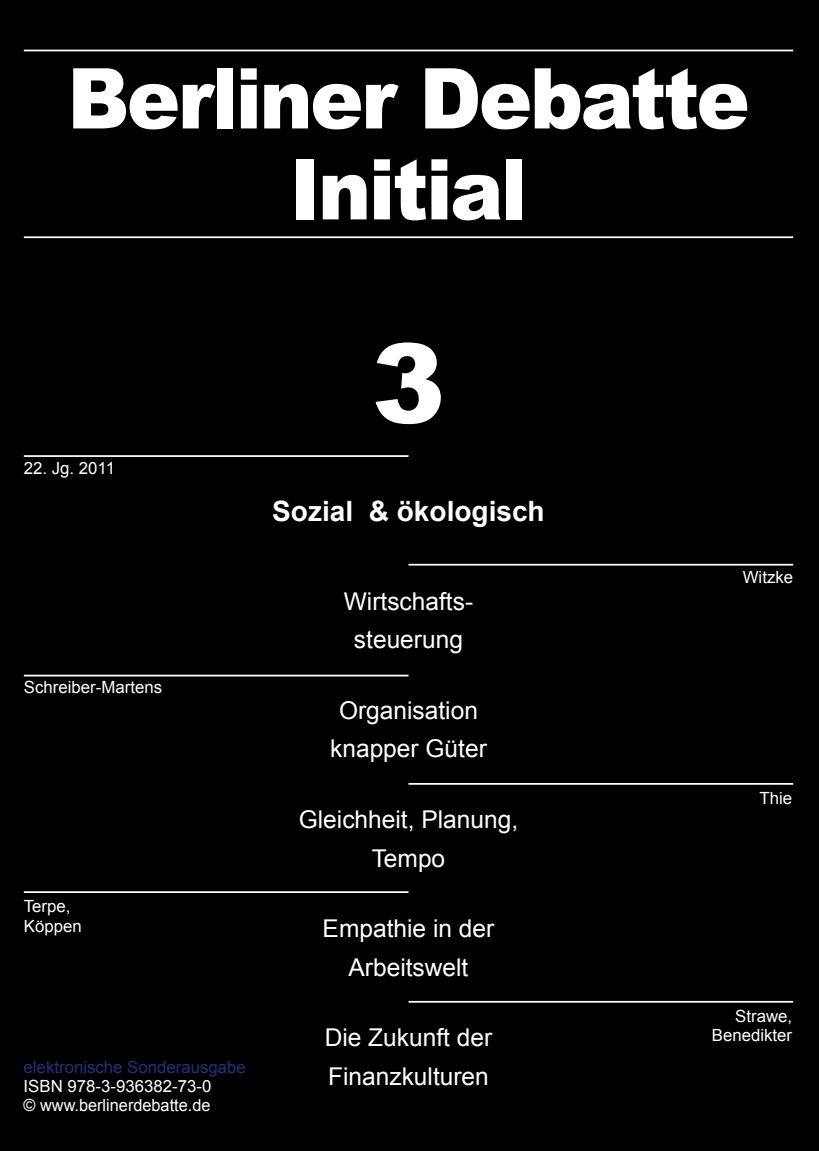
<style>
.page{position:relative;width:819px;height:1151px;background:#fff}
.page>*{position:absolute;margin:0;border:0;box-sizing:border-box;transform-origin:0 0}
.t1{font:900 110.25px "Arial";color:#fff}
.t2{font:900 84px/91px "Arial";letter-spacing:-.03em;color:#fff;text-align:center;scale:.95 1}
.t3{font:700 28px "Arial";color:#fff}
.t4{font:24.5px/38.5px "Arial";color:#fff;text-align:center}
.t5{font:16.8px/19.2px "Arial";color:#fff}
.t6{font:16.8px "Arial";color:#22317d}
</style>
<div class="page">
<div style="left:1px;top:1px;width:817px;height:1149px;background:#000"></div>
<hr style="left:24px;top:455px;width:384px;height:2px;background:#fff">
<hr style="left:24px;top:236px;width:769px;height:2px;background:#fff">
<hr style="left:24px;top:50px;width:769px;height:1px;background:#fff">
<hr style="left:408px;top:564px;width:385px;height:2px;background:#fff">
<hr style="left:24px;top:675px;width:384px;height:1px;background:#fff">
<hr style="left:408px;top:783px;width:385px;height:2px;background:#fff">
<hr style="left:24px;top:891px;width:384px;height:2px;background:#fff">
<hr style="left:408px;top:1001px;width:385px;height:2px;background:#fff">
<h2 class="t2" style="left:67px;top:50px;width:719px">Berliner Debatte<br>Initial</h2>
<p class="t5" style="left:24px;top:458px;width:93px">22. Jg. 2011</p>
<p class="t5" style="left:24px;top:678px;width:140px">Schreiber-Martens</p>
<p class="t5" style="left:24px;top:897px;width:59px">Terpe,<br>Köppen</p>
<p class="t6" style="left:24px;top:1056px;width:224px">elektronische Sonderausgabe</p>
<p class="t5" style="left:24px;top:1077px;width:189px">ISBN 978-3-936382-73-0 © www.berlinerdebatte.de</p>
<h1 class="t1" style="left:371px;top:303px;width:75px">3</h1>
<p class="t3" style="left:272px;top:493px;width:274px">Sozial &amp; ökologisch</p>
<p class="t4" style="left:344px;top:582px;width:131px">Wirtschafts&shy;steuerung</p>
<p class="t4" style="left:330px;top:691px;width:158px">Organisation knapper Güter</p>
<p class="t4" style="left:299px;top:800px;width:221px">Gleichheit, Planung,<br>Tempo</p>
<p class="t4" style="left:322px;top:910px;width:173px">Empathie in der<br>Arbeitswelt</p>
<p class="t4" style="left:325px;top:1019px;width:169px;text-align:left">Die Zukunft der<br>Finanzkulturen</p>
<p class="t5" style="left:742px;top:567px;width:52px">Witzke</p>
<p class="t5" style="left:759px;top:789px;width:34px">Thie</p>
<p class="t5" style="left:711px;top:1007px;width:82px;text-align:right">Strawe,<br>Benedikter</p>
</div>
